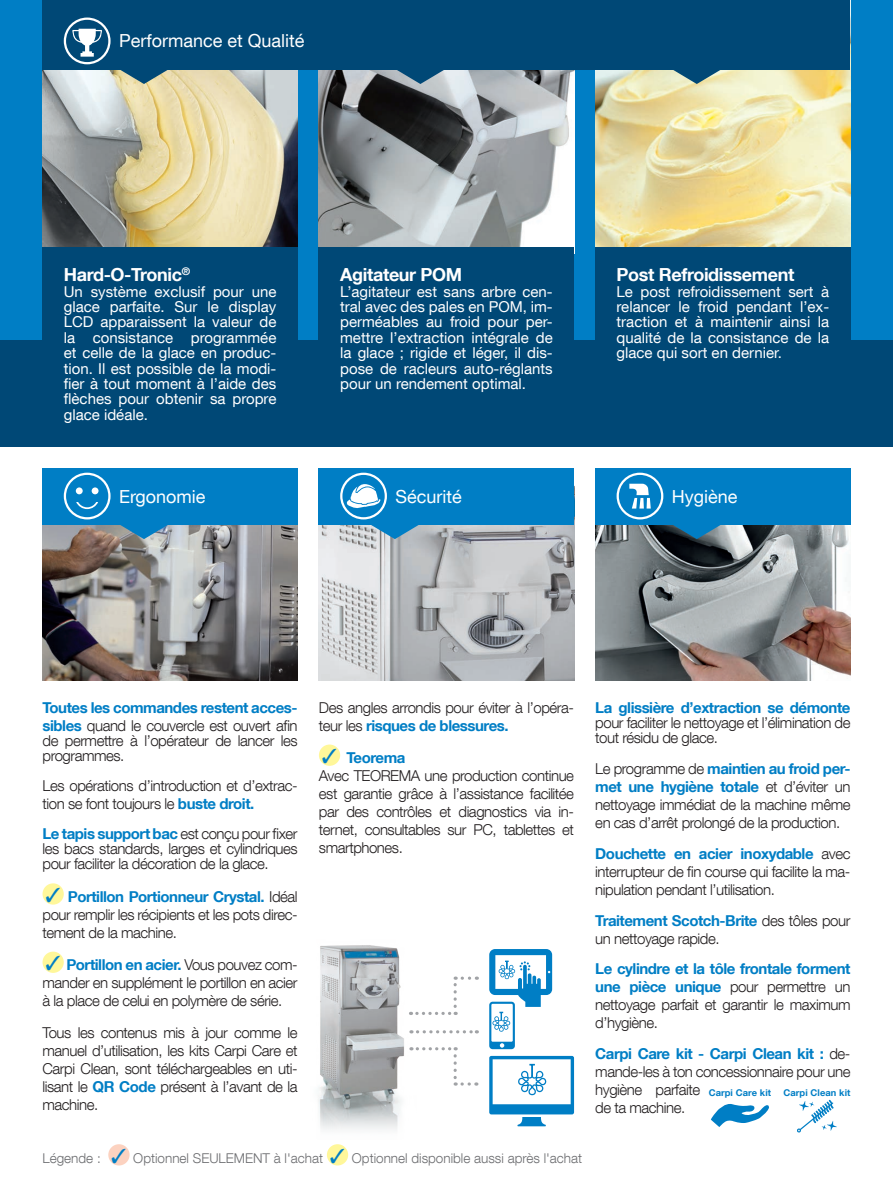
<style>
.page{position:relative;width:893px;height:1191px;background:#fff}
.page>*{position:absolute;margin:0;border:0;box-sizing:border-box;transform-origin:0 0}
.t1{font:700 18px "Helvetica Neue LT Com";letter-spacing:-.02em;color:#fff}
.t2{font:18px "Helvetica Neue LT Com";color:#fff}
.t3{font:300 15px/18px "Helvetica Neue LT Com";letter-spacing:-.03em;color:#231f20}
.t4{font:15px/15.3px "Helvetica Neue LT Com";color:#fff;text-align:justify}
.t5{font:700 15px/18px "Helvetica Neue LT Com";letter-spacing:-.03em;color:#007ec5}
.t6{font:300 13.5px "Helvetica Neue LT Com";color:#6c6d70}
.t7{font:700 9.3px "Helvetica Neue LT Com";letter-spacing:.01em;color:#007ec5}
.s1{font-weight:300;color:#231f20}
.s2{font-weight:700;color:#007ec5}
.s3{color:#007ec5}
</style>
<div class="page">
<div style="left:0;top:0;width:893px;height:379px;background:#007ec5"></div>
<div style="left:0;top:340px;width:893px;height:106px;background:#004876"></div>
<img style="left:319px;top:69px;width:255px;height:178px">
<div style="left:319px;top:247px;width:255px;height:199px;background:#004876"></div>
<img style="left:595px;top:69px;width:255px;height:178px">
<div style="left:595px;top:247px;width:255px;height:199px;background:#004876"></div>
<img style="left:43px;top:69px;width:255px;height:178px">
<div style="left:43px;top:247px;width:255px;height:199px;background:#004876"></div>
<div style="left:43px;top:0;width:807px;height:69px;background:#004876"></div>
<svg style="left:119px;top:69px;width:50px;height:15px"></svg>
<svg style="left:395px;top:69px;width:50px;height:15px"></svg>
<svg style="left:672px;top:69px;width:50px;height:15px"></svg>
<svg style="left:64px;top:18px;width:47px;height:46px"></svg>
<img style="left:43px;top:524px;width:255px;height:156px">
<img style="left:319px;top:524px;width:255px;height:156px">
<div style="left:43px;top:883px;width:21px;height:21px;background:#fff79a;border-radius:50%"></div>
<div style="left:43px;top:951px;width:21px;height:22px;background:#fff79a;border-radius:50%"></div>
<div style="left:43px;top:468px;width:255px;height:56px;background:#007ec5"></div>
<svg style="left:119px;top:524px;width:50px;height:15px"></svg>
<img style="left:595px;top:524px;width:255px;height:156px">
<div style="left:319px;top:744px;width:21px;height:22px;background:#fff79a;border-radius:50%"></div>
<div style="left:319px;top:468px;width:255px;height:56px;background:#007ec5"></div>
<div style="left:595px;top:468px;width:255px;height:56px;background:#007ec5"></div>
<svg style="left:672px;top:524px;width:50px;height:15px"></svg>
<svg style="left:64px;top:472px;width:47px;height:47px"></svg>
<img style="left:318px;top:945px;width:98px;height:185px">
<svg style="left:489px;top:949px;width:63px;height:100px"></svg>
<svg style="left:489px;top:1056px;width:85px;height:70px"></svg>
<svg style="left:411px;top:1030px;width:66px;height:3px"></svg>
<svg style="left:417px;top:976px;width:60px;height:39px"></svg>
<svg style="left:411px;top:1047px;width:66px;height:38px"></svg>
<svg style="left:617px;top:473px;width:46px;height:46px"></svg>
<svg style="left:340px;top:473px;width:80px;height:66px"></svg>
<svg style="left:711px;top:1104px;width:58px;height:23px"></svg>
<svg style="left:797px;top:1099px;width:40px;height:33px"></svg>
<div style="left:108px;top:1144px;width:22px;height:21px;background:#fcd2c0;border-radius:50%"></div>
<div style="left:327px;top:1144px;width:21px;height:21px;background:#fff79a;border-radius:50%"></div>
<p class="t2" style="left:119px;top:30px;width:187px">Performance et Qualité</p>
<p class="t1" style="left:64px;top:263px;width:128px">Hard-O-Tronic<sup>®</sup></p>
<p class="t4" style="left:64px;top:283px;width:214px">Un système exclusif pour une glace parfaite. Sur le display LCD apparaissent la valeur de la consistance programmée et celle de la glace en produc&shy;tion. Il est possible de la modi&shy;fier à tout moment à l’aide des flèches pour obtenir sa propre glace idéale.</p>
<p class="t2" style="left:119px;top:485px;width:88px">Ergonomie</p>
<p class="t1" style="left:340px;top:263px;width:124px">Agitateur POM</p>
<p class="t4" style="left:340px;top:283px;width:214px">L’agitateur est sans arbre cen&shy;tral avec des pales en POM, im&shy;perméables au froid pour per&shy;mettre l’extraction intégrale de la glace ; rigide et léger, il dis&shy;pose de racleurs auto-réglants pour un rendement optimal.</p>
<p class="t1" style="left:617px;top:263px;width:179px">Post Refroidissement</p>
<p class="t4" style="left:617px;top:283px;width:214px">Le post refroidissement sert à relancer le froid pendant l’ex&shy;traction et à maintenir ainsi la qualité de la consistance de la glace qui sort en dernier.</p>
<p class="t2" style="left:395px;top:485px;width:68px">Sécurité</p>
<p class="t2" style="left:672px;top:485px;width:67px">Hygiène</p>
<p class="t5" style="left:43px;top:698px;width:257px">Toutes les commandes restent acces&shy;sibles <span class="s1">quand le couvercle est ouvert afin</span></p>
<p class="t3" style="left:43px;top:732px;width:257px;line-height:15.3px">de permettre à l’opérateur de lancer les programmes.</p>
<p class="t3" style="left:43px;top:776px;width:257px">Les opérations d’introduction et d’extrac&shy;tion se font toujours le <span class="s2">buste droit.</span></p>
<p class="t3" style="left:43px;top:825px;width:257px;line-height:15.3px;text-align:justify"><span class="s2">Le tapis support bac</span> est conçu pour fixer les bacs standards, larges et cylindriques pour faciliter la décoration de la glace.</p>
<p class="t3" style="left:43px;top:887px;width:257px;text-align:justify"><span class="s3">✓</span> <span class="s2">Portillon Portionneur Crystal.</span> Idéal pour remplir les récipients et les pots direc&shy;tement de la machine.</p>
<p class="t3" style="left:43px;top:955px;width:257px;text-align:justify"><span class="s3">✓</span> <span class="s2">Portillon en acier.</span> Vous pouvez com&shy;mander en supplément le portillon en acier à la place de celui en polymère de série.</p>
<p class="t3" style="left:43px;top:1023px;width:257px;text-align:justify">Tous les contenus mis à jour comme le manuel d’utilisation, les kits Carpi Care et Carpi Clean, sont téléchargeables en uti&shy;lisant le <span class="s2">QR Code</span> présent à l’avant de la machine.</p>
<p class="t3" style="left:319px;top:698px;width:257px">Des angles arrondis pour éviter à l’opéra&shy;teur les <span class="s2">risques de blessures.</span></p>
<p class="t3" style="left:319px;top:748px;width:257px"><span class="s3">✓</span> <span class="s2">Teorema<br></span>Avec TEOREMA une production continue est garantie grâce à l’assistance facilitée par des contrôles et diagnostics via in&shy;ternet, consultables sur PC, tablettes et smartphones.</p>
<p class="t5" style="left:595px;top:698px;width:257px">La glissière d’extraction se démonte</p>
<p class="t3" style="left:595px;top:714px;width:257px;line-height:15.3px">pour faciliter le nettoyage et l’élimination de tout résidu de glace.</p>
<p class="t3" style="left:595px;top:759px;width:257px;text-align:justify">Le programme de <span class="s2">maintien au froid per&shy;met une hygiène totale</span> et d’éviter un nettoyage immédiat de la machine même en cas d’arrêt prolongé de la production.</p>
<p class="t3" style="left:595px;top:844px;width:257px;text-align:justify"><span class="s2">Douchette en acier inoxydable</span> avec interrupteur de fin course qui facilite la ma&shy;nipulation pendant l’utilisation.</p>
<p class="t3" style="left:595px;top:911px;width:257px"><span class="s2">Traitement Scotch-Brite</span> des tôles pour un nettoyage rapide.</p>
<p class="t3" style="left:595px;top:959px;width:257px;text-align:justify"><span class="s2">Le cylindre et la tôle frontale forment une pièce unique</span> pour permettre un nettoyage parfait et garantir le maximum d’hygiène.</p>
<p class="t3" style="left:595px;top:1044px;width:257px"><span class="s2">Carpi Care kit - Carpi Clean kit :</span> de&shy;mande-les à ton concessionnaire pour une hygiène parfaite<br>de ta machine.</p>
<p class="t7" style="left:709px;top:1086px;width:64px">Carpi Care kit</p>
<p class="t7" style="left:783px;top:1086px;width:69px">Carpi Clean kit</p>
<p class="t6" style="left:43px;top:1149px;width:541px">Légende : <span class="s3">✓</span> Optionnel SEULEMENT à l'achat <span class="s3">✓</span> Optionnel disponible aussi après l'achat</p>
</div>
